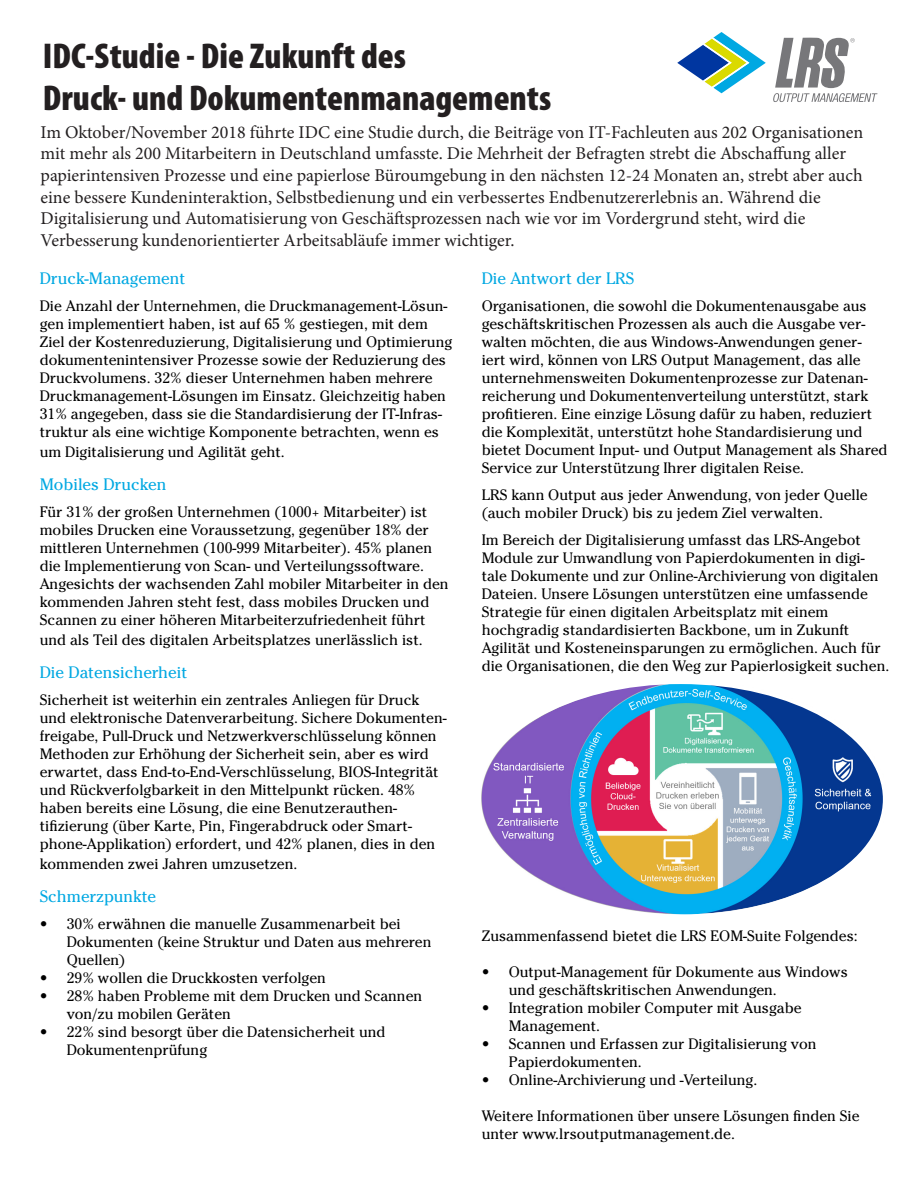
<style>
.page{position:relative;width:918px;height:1188px;background:#fff}
.page>*{position:absolute;margin:0;border:0;box-sizing:border-box;transform-origin:0 0}
.t1{font:900 condensed 36px/42px "Myriad Pro";color:#231f20}
.t2{font:18px/21.6px "Minion Pro";color:#231f20}
.t3{font:16.5px "Cheltenham Std";color:#00a8e2}
.t4{font:15px/18px "Cheltenham Std";color:#000}
</style>
<div class="page">
<svg style="left:677px;top:32px;width:89px;height:61px"></svg>
<svg style="left:773px;top:38px;width:104px;height:64px"></svg>
<img style="left:481px;top:685px;width:401px;height:229px">
<p class="t1" style="left:43px;top:35px;width:510px">IDC-Studie - Die Zukunft des<br>Druck- und Dokumentenmanagements</p>
<p class="t2" style="left:40px;top:121px;width:824px">Im Oktober/November 2018 führte IDC eine Studie durch, die Beiträge von IT-Fachleuten aus 202 Organisationen mit mehr als 200 Mitarbeitern in Deutschland umfasste. Die Mehrheit der Befragten strebt die Abschaffung aller papierintensiven Prozesse und eine papierlose Büroumgebung in den nächsten 12-24 Monaten an, strebt aber auch eine bessere Kundeninteraktion, Selbstbedienung und ein verbessertes Endbenutzererlebnis an. Während die Digitalisierung und Automatisierung von Geschäftsprozessen nach wie vor im Vordergrund steht, wird die Verbesserung kundenorientierter Arbeitsabläufe immer wichtiger.</p>
<p class="t3" style="left:40px;top:269px;width:147px">Druck-Management</p>
<p class="t4" style="left:40px;top:297px;width:414px">Die Anzahl der Unternehmen, die Druckmanagement-Lösun&shy;gen implementiert haben, ist auf 65 % gestiegen, mit dem Ziel der Kostenreduzierung, Digitalisierung und Optimierung dokumentenintensiver Prozesse sowie der Reduzierung des Druckvolumens. 32% dieser Unternehmen haben mehrere Druckmanagement-Lösungen im Einsatz. Gleichzeitig haben 31% angegeben, dass sie die Standardisierung der IT-Infras&shy;truktur als eine wichtige Komponente betrachten, wenn es</p>
<p class="t4" style="left:40px;top:443px;width:247px">um Digitalisierung und Agilität geht.</p>
<p class="t3" style="left:40px;top:475px;width:128px">Mobiles Drucken</p>
<p class="t4" style="left:40px;top:503px;width:410px">Für 31% der großen Unternehmen (1000+ Mitarbeiter) ist mobiles Drucken eine Voraussetzung, gegenüber 18% der mittleren Unternehmen (100-999 Mitarbeiter). 45% planen die Implementierung von Scan- und Verteilungssoftware.<br>Angesichts der wachsenden Zahl mobiler Mitarbeiter in den kommenden Jahren steht fest, dass mobiles Drucken und Scannen zu einer höheren Mitarbeiterzufriedenheit führt</p>
<p class="t4" style="left:40px;top:631px;width:384px">und als Teil des digitalen Arbeitsplatzes unerlässlich ist.</p>
<p class="t3" style="left:40px;top:663px;width:149px">Die Datensicherheit</p>
<p class="t4" style="left:40px;top:691px;width:408px">Sicherheit ist weiterhin ein zentrales Anliegen für Druck und elektronische Datenverarbeitung. Sichere Dokumenten&shy;freigabe, Pull-Druck und Netzwerkverschlüsselung können Methoden zur Erhöhung der Sicherheit sein, aber es wird erwartet, dass End-to-End-Verschlüsselung, BIOS-Integrität und Rückverfolgbarkeit in den Mittelpunkt rücken. 48% haben bereits eine Lösung, die eine Benutzerauthen&shy;tifizierung (über Karte, Pin, Fingerabdruck oder Smart&shy;phone-Applikation) erfordert, und 42% planen, dies in den</p>
<p class="t4" style="left:40px;top:855px;width:259px">kommenden zwei Jahren umzusetzen.</p>
<p class="t3" style="left:40px;top:886px;width:118px">Schmerzpunkte</p>
<p class="t4" style="left:67px;top:915px;width:366px;text-indent:-27px">• 30% erwähnen die manuelle Zusammenarbeit bei<br>Dokumenten (keine Struktur und Daten aus mehreren<br>Quellen)</p>
<p class="t4" style="left:40px;top:969px;width:288px">• 29% wollen die Druckkosten verfolgen</p>
<p class="t4" style="left:67px;top:987px;width:357px;text-indent:-27px">• 28% haben Probleme mit dem Drucken und Scannen von/zu mobilen Geräten</p>
<p class="t4" style="left:67px;top:1023px;width:320px;text-indent:-27px">• 22% sind besorgt über die Datensicherheit und<br>Dokumentenprüfung</p>
<p class="t3" style="left:482px;top:269px;width:154px">Die Antwort der LRS</p>
<p class="t4" style="left:482px;top:297px;width:407px">Organisationen, die sowohl die Dokumentenausgabe aus geschäftskritischen Prozessen als auch die Ausgabe ver&shy;walten möchten, die aus Windows-Anwendungen gener&shy;iert wird, können von LRS Output Management, das alle unternehmensweiten Dokumentenprozesse zur Datenan&shy;reicherung und Dokumentenverteilung unterstützt, stark profitieren. Eine einzige Lösung dafür zu haben, reduziert die Komplexität, unterstützt hohe Standardisierung und bietet Document Input- und Output Management als Shared Service zur Unterstützung Ihrer digitalen Reise.</p>
<p class="t4" style="left:482px;top:486px;width:388px">LRS kann Output aus jeder Anwendung, von jeder Quelle (auch mobiler Druck) bis zu jedem Ziel verwalten.</p>
<p class="t4" style="left:482px;top:531px;width:409px">Im Bereich der Digitalisierung umfasst das LRS-Angebot Module zur Umwandlung von Papierdokumenten in digi&shy;tale Dokumente und zur Online-Archivierung von digitalen Dateien. Unsere Lösungen unterstützen eine umfassende Strategie für einen digitalen Arbeitsplatz mit einem hochgradig standardisierten Backbone, um in Zukunft Agilität und Kosteneinsparungen zu ermöglichen. Auch für die Organisationen, die den Weg zur Papierlosigkeit suchen.</p>
<p class="t4" style="left:482px;top:927px;width:378px">Zusammenfassend bietet die LRS EOM-Suite Folgendes:</p>
<p class="t4" style="left:509px;top:963px;width:341px;text-indent:-27px">• Output-Management für Dokumente aus Windows und geschäftskritischen Anwendungen.</p>
<p class="t4" style="left:509px;top:999px;width:294px;text-indent:-27px">• Integration mobiler Computer mit Ausgabe<br>Management.</p>
<p class="t4" style="left:509px;top:1035px;width:309px;text-indent:-27px">• Scannen und Erfassen zur Digitalisierung von<br>Papierdokumenten.</p>
<p class="t4" style="left:482px;top:1071px;width:277px">• Online-Archivierung und -Verteilung.</p>
<p class="t4" style="left:482px;top:1107px;width:379px">Weitere Informationen über unsere Lösungen finden Sie unter www.lrsoutputmanagement.de.</p>
</div>
